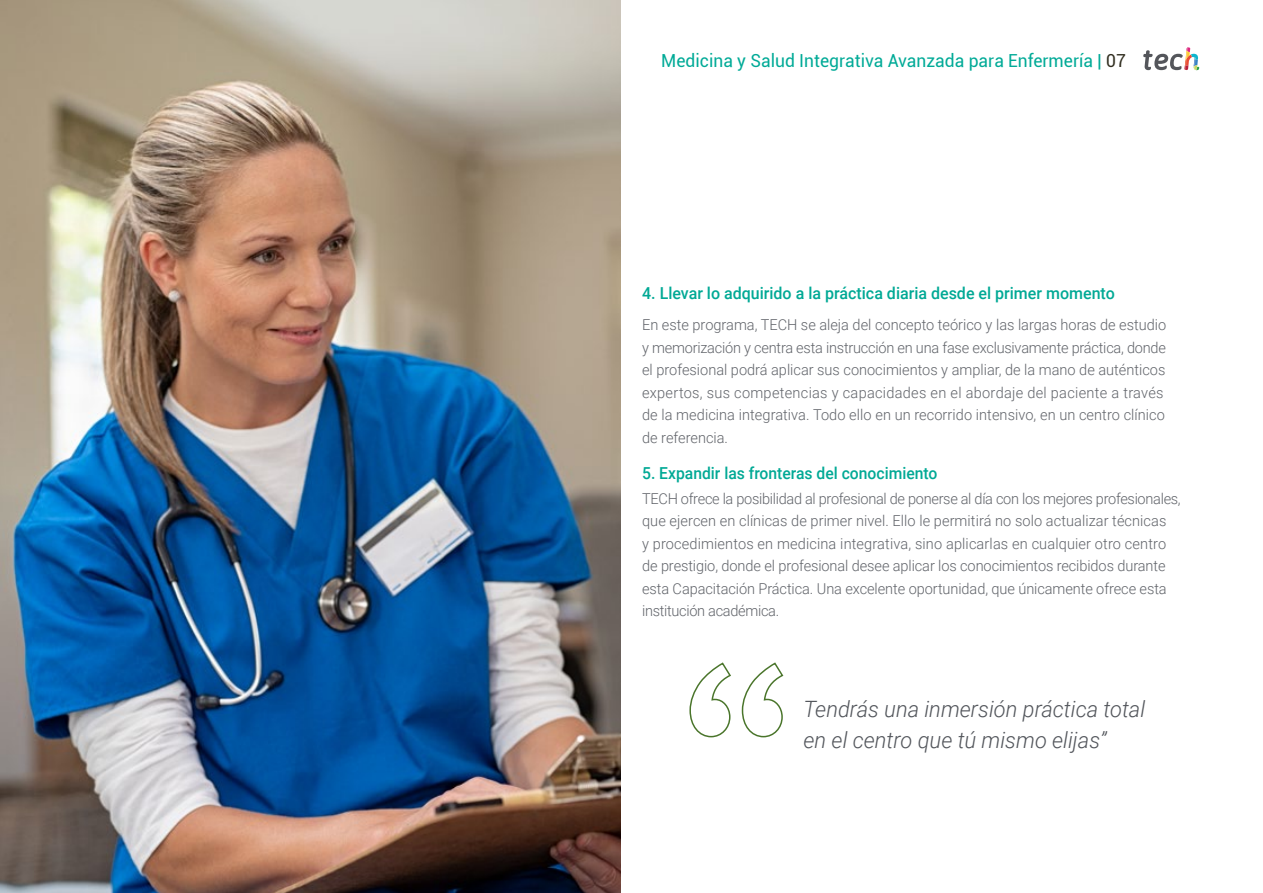
<style>
.page{position:relative;width:1263px;height:893px;background:#fff}
.page>*{position:absolute;margin:0;border:0;box-sizing:border-box;transform-origin:0 0}
.t1{font:italic 300 22.5px/31.5px "Roboto";color:#52555b}
.t2{font:18px "Roboto";color:#00aa97}
.t3{font:500 16.5px "Roboto";color:#00a995}
.t4{font:500 16.5px "Roboto";color:#00a995;scale:.95 1}
.t5{font:300 15px/22.5px "Roboto";color:#61646a}
.s1{color:#312e20}
</style>
<div class="page">
<svg style="left:689px;top:662px;width:95px;height:76px"></svg>
<img style="left:0;top:0;width:621px;height:893px">
<svg style="left:1143px;top:47px;width:56px;height:24px"></svg>
<p class="t2" style="left:661px;top:48px;width:466px">Medicina y Salud Integrativa Avanzada para Enfermería | <span class="s1">07</span></p>
<p class="t3" style="left:642px;top:282px;width:474px">4. Llevar lo adquirido a la práctica diaria desde el primer momento</p>
<p class="t5" style="left:642px;top:313px;width:526px">En este programa, TECH se aleja del concepto teórico y las largas horas de estudio y memorización y centra esta instrucción en una fase exclusivamente práctica, donde el profesional podrá aplicar sus conocimientos y ampliar, de la mano de auténticos expertos, sus competencias y capacidades en el abordaje del paciente a través de la medicina integrativa. Todo ello en un recorrido intensivo, en un centro clínico de referencia.</p>
<p class="t4" style="left:642px;top:462px;width:312px">5. Expandir las fronteras del conocimiento</p>
<p class="t5" style="left:642px;top:487px;width:540px">TECH ofrece la posibilidad al profesional de ponerse al día con los mejores profesionales, que ejercen en clínicas de primer nivel. Ello le permitirá no solo actualizar técnicas<br>y procedimientos en medicina integrativa, sino aplicarlas en cualquier otro centro de prestigio, donde el profesional desee aplicar los conocimientos recibidos durante esta Capacitación Práctica. Una excelente oportunidad, que únicamente ofrece esta institución académica.</p>
<h1 class="t1" style="left:804px;top:692px;width:343px">Tendrás una inmersión práctica total en el centro que tú mismo elijas”</h1>
</div>
